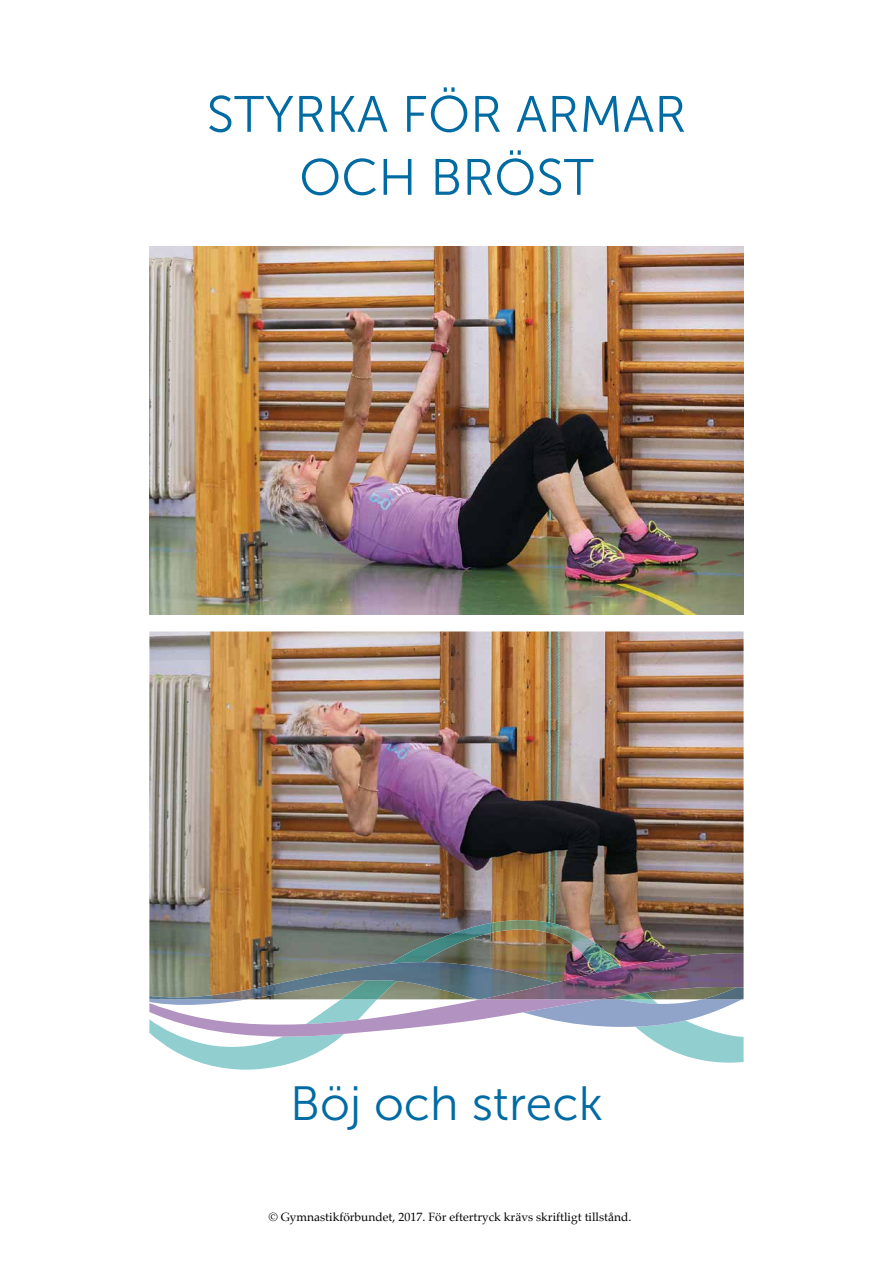
<style>
.page{position:relative;width:893px;height:1263px;background:#fff}
.page>*{position:absolute;margin:0;border:0;box-sizing:border-box;transform-origin:0 0}
.t1{font:51px/63px "Museo Sans 300";color:#006ba3;text-align:center}
.t2{font:48px "Museo Sans 300";color:#006ba3}
.t3{font:12px "Palatino";color:#000}
</style>
<div class="page">
<img style="left:149px;top:247px;width:595px;height:367px">
<img style="left:149px;top:631px;width:595px;height:331px">
<img style="left:389px;top:920px;width:232px;height:42px">
<img style="left:149px;top:962px;width:332px;height:37px">
<svg style="left:149px;top:999px;width:595px;height:71px"></svg>
<img style="left:481px;top:953px;width:263px;height:46px">
<h1 class="t1" style="left:207px;top:83px;width:481px">STYRKA FÖR ARMAR<br>OCH BRÖST</h1>
<h2 class="t2" style="left:290px;top:1078px;width:314px">Böj och streck</h2>
<p class="t3" style="left:269px;top:1207px;width:364px">© Gymnastikförbundet, 2017. För eftertryck krävs skriftligt tillstånd.</p>
</div>
